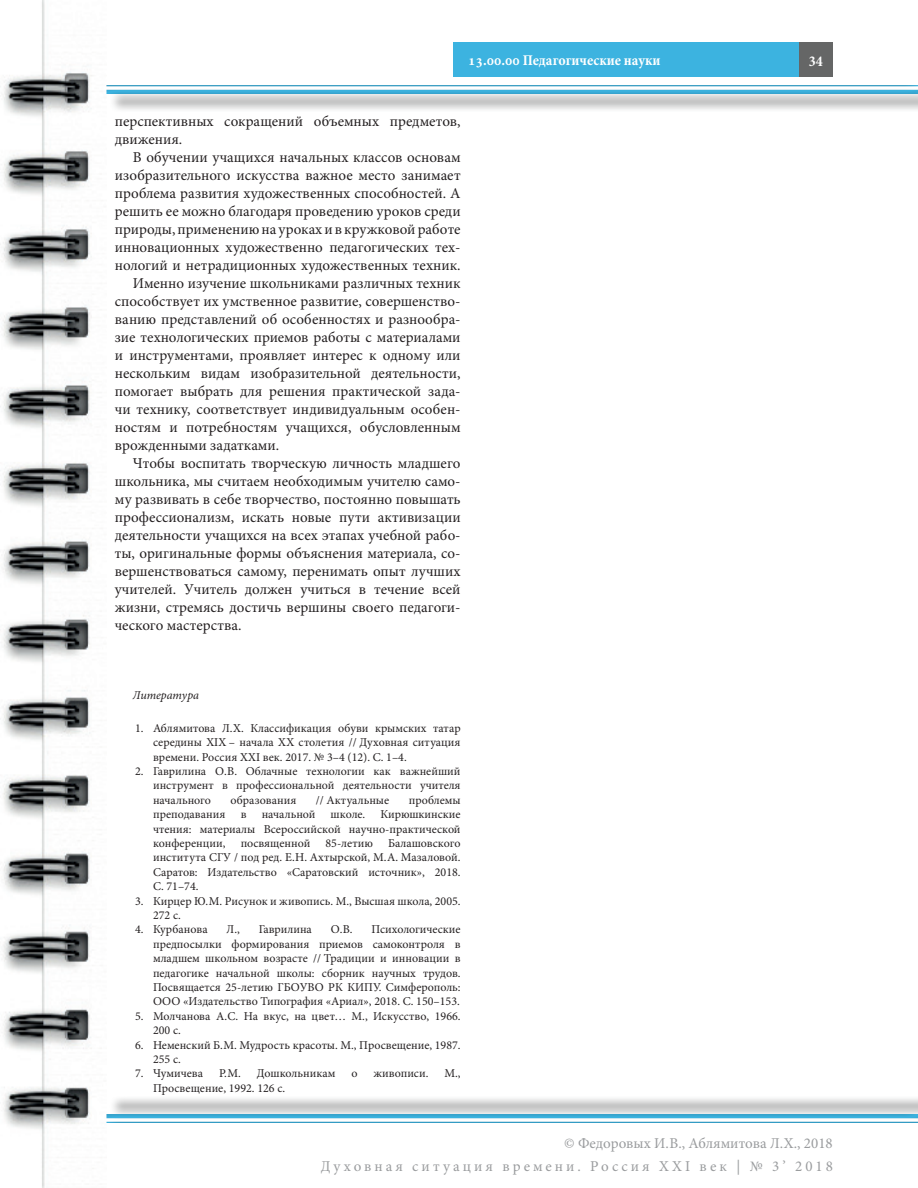
<style>
.page{position:relative;width:918px;height:1188px;background:#fff}
.page>*{position:absolute;margin:0;border:0;box-sizing:border-box;transform-origin:0 0}
.t1{font:15px/18px "Minion Pro";color:#231f20}
.t2{font:15px "Minion Pro";letter-spacing:.2em;color:#9a9c9e}
.t3{font:15px "Minion Pro";color:#9a9c9e}
.t4{font:700 condensed 15px "Minion Pro";color:#fff}
.t5{font:12px/14.4px "Minion Pro";color:#231f20;text-align:justify}
.t6{font:italic 12px "Minion Pro";color:#231f20}
</style>
<div class="page">
<div style="left:798px;top:43px;width:35px;height:34px;background:#656666"></div>
<div style="left:91px;top:66px;width:827px;height:47px;background:#231f20;opacity:.5"></div>
<img style="left:0;top:0;width:106px;height:1188px">
<div style="left:91px;top:1095px;width:827px;height:48px;background:#231f20;opacity:.5"></div>
<div style="left:453px;top:43px;width:346px;height:34px;background:#3cb3e0"></div>
<p class="t4" style="left:468px;top:50px;width:194px">13.00.00 Педагогические науки</p>
<p class="t1" style="left:115px;top:112px;width:347px">перспективных сокращений объемных предметов, движения.</p>
<p class="t1" style="left:133px;top:148px;width:329px">В обучении учащихся начальных классов основам</p>
<p class="t1" style="left:115px;top:166px;width:347px">изобразительного искусства важное место занимает</p>
<p class="t1" style="left:115px;top:184px;width:347px">проблема развития художественных способностей. А</p>
<p class="t1" style="left:115px;top:202px;width:347px">решить ее можно благодаря проведению уроков среди</p>
<p class="t1" style="left:115px;top:220px;width:347px">природы, применению на уроках и в кружковой работе</p>
<p class="t1" style="left:115px;top:238px;width:347px">инновационных художественно педагогических тех-</p>
<p class="t1" style="left:115px;top:256px;width:347px">нологий и нетрадиционных художественных техник.</p>
<p class="t1" style="left:133px;top:274px;width:329px">Именно изучение школьниками различных техник</p>
<p class="t1" style="left:115px;top:292px;width:347px">способствует их умственное развитие, совершенство-</p>
<p class="t1" style="left:115px;top:310px;width:347px">ванию представлений об особенностях и разнообра-</p>
<p class="t1" style="left:115px;top:328px;width:347px">зие технологических приемов работы с материалами</p>
<p class="t1" style="left:115px;top:346px;width:347px">и инструментами, проявляет интерес к одному или</p>
<p class="t1" style="left:115px;top:364px;width:347px">нескольким видам изобразительной деятельности,</p>
<p class="t1" style="left:115px;top:382px;width:347px">помогает выбрать для решения практической зада-</p>
<p class="t1" style="left:115px;top:400px;width:347px">чи технику, соответствует индивидуальным особен-</p>
<p class="t1" style="left:115px;top:418px;width:347px">ностям и потребностям учащихся, обусловленным</p>
<p class="t1" style="left:115px;top:436px;width:166px">врожденными задатками.</p>
<p class="t1" style="left:133px;top:454px;width:329px">Чтобы воспитать творческую личность младшего</p>
<p class="t1" style="left:115px;top:472px;width:347px">школьника, мы считаем необходимым учителю само-</p>
<p class="t1" style="left:115px;top:490px;width:347px">му развивать в себе творчество, постоянно повышать</p>
<p class="t1" style="left:115px;top:508px;width:347px">профессионализм, искать новые пути активизации</p>
<p class="t1" style="left:115px;top:526px;width:347px">деятельности учащихся на всех этапах учебной рабо-</p>
<p class="t1" style="left:115px;top:544px;width:347px">ты, оригинальные формы объяснения материала, со-</p>
<p class="t1" style="left:115px;top:562px;width:347px">вершенствоваться самому, перенимать опыт лучших</p>
<p class="t1" style="left:115px;top:580px;width:347px">учителей. Учитель должен учиться в течение всей</p>
<p class="t1" style="left:115px;top:598px;width:347px">жизни, стремясь достичь вершины своего педагоги-</p>
<p class="t1" style="left:115px;top:616px;width:128px">ческого мастерства.</p>
<p class="t4" style="left:809px;top:51px;width:15px">34</p>
<p class="t6" style="left:133px;top:687px;width:68px">Литература</p>
<p class="t5" style="left:153px;top:721px;width:309px;text-indent:-18px">1. Аблямитова Л.Х. Классификация обуви крымских татар середины XIX – начала XX столетия // Духовная ситуация времени. Россия XXI век. 2017. № 3–4 (12). С. 1–4.</p>
<p class="t5" style="left:153px;top:764px;width:309px;text-indent:-18px">2. Гаврилина О.В. Облачные технологии как важнейший инструмент в профессиональной деятельности учителя начального</p>
<p class="t5" style="left:231px;top:793px;width:67px">образования</p>
<p class="t5" style="left:316px;top:793px;width:75px">// Актуальные</p>
<p class="t5" style="left:409px;top:793px;width:53px">проблемы</p>
<p class="t5" style="left:153px;top:807px;width:309px;text-indent:227px">Кирюшкинские чтения: материалы Всероссийской научно-практической конференции,</p>
<p class="t5" style="left:153px;top:807px;width:74px">преподавания</p>
<p class="t5" style="left:241px;top:807px;width:7px">в</p>
<p class="t5" style="left:262px;top:807px;width:55px">начальной</p>
<p class="t5" style="left:331px;top:807px;width:36px">школе.</p>
<p class="t5" style="left:153px;top:836px;width:309px;text-indent:235px">Балашовского института СГУ / под ред. Е.Н. Ахтырской, М.А. Мазаловой.<br>Саратов: Издательство «Саратовский источник», 2018.<br>С. 71–74.</p>
<p class="t5" style="left:153px;top:894px;width:309px;text-indent:-18px">3. Кирцер Ю.М. Рисунок и живопись. М., Высшая школа, 2005.<br>272 с.</p>
<p class="t5" style="left:135px;top:922px;width:74px">4. Курбанова</p>
<p class="t5" style="left:227px;top:922px;width:15px">Л.,</p>
<p class="t5" style="left:259px;top:922px;width:55px">Гаврилина</p>
<p class="t5" style="left:331px;top:922px;width:23px">О.В.</p>
<p class="t5" style="left:241px;top:836px;width:71px">посвященной</p>
<p class="t5" style="left:326px;top:836px;width:49px">85-летию</p>
<p class="t5" style="left:153px;top:922px;width:309px;text-indent:218px">Психологические предпосылки формирования приемов самоконтроля в младшем школьном возрасте // Традиции и инновации в педагогике начальной школы: сборник научных трудов.<br>Посвящается 25-летию ГБОУВО РК КИПУ. Симферополь:<br>ООО «Издательство Типография «Ариал», 2018. С. 150–153.</p>
<p class="t5" style="left:153px;top:1009px;width:309px;text-indent:-18px">5. Молчанова А.С. На вкус, на цвет… М., Искусство, 1966.<br>200 с.</p>
<p class="t5" style="left:153px;top:1038px;width:309px;text-indent:-18px">6. Неменский Б.М. Мудрость красоты. М., Просвещение, 1987.<br>255 с.</p>
<p class="t5" style="left:135px;top:1066px;width:70px">7. Чумичева</p>
<p class="t5" style="left:219px;top:1066px;width:23px">Р.М.</p>
<p class="t5" style="left:257px;top:1066px;width:80px">Дошкольникам</p>
<p class="t5" style="left:351px;top:1066px;width:8px">о</p>
<p class="t5" style="left:373px;top:1066px;width:56px">живописи.</p>
<p class="t5" style="left:444px;top:1066px;width:18px">М.,</p>
<p class="t5" style="left:153px;top:1081px;width:134px">Просвещение, 1992. 126 с.</p>
<p class="t3" style="left:564px;top:1133px;width:270px">© Федоровых И.В., Аблямитова Л.Х., 2018</p>
<p class="t2" style="left:321px;top:1156px;width:514px">Духовная ситуация времени. Россия XXI век | № 3’ 2018</p>
</div>
